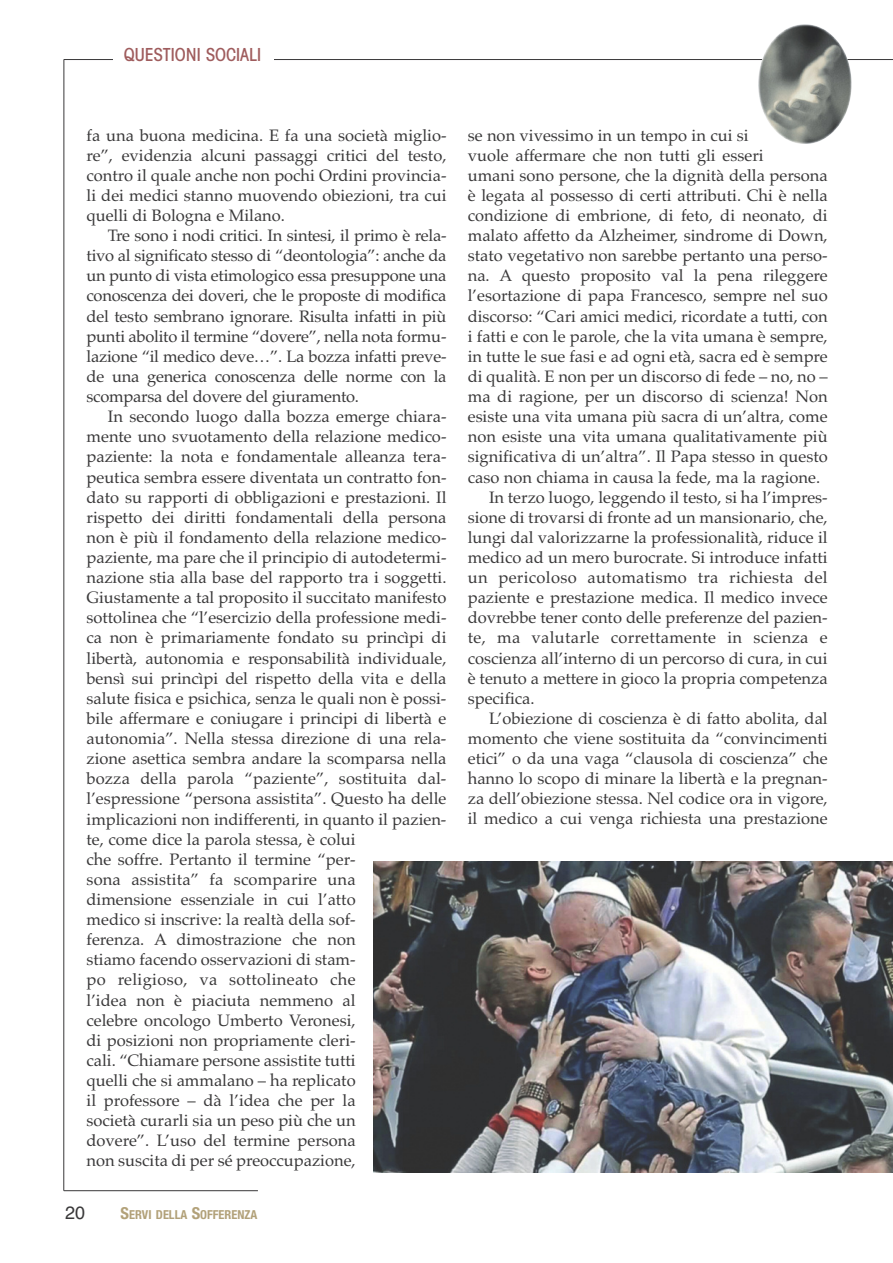
<style>
.page{position:relative;width:893px;height:1263px;background:#fff}
.page>*{position:absolute;margin:0;border:0;box-sizing:border-box;transform-origin:0 0}
.t1{font:500 condensed 18px "Avant Garde LT";color:#9f5c5d}
.t2{font:18px "Helvetica";color:#393839}
.t3{font:16.5px/20.1px "Palatino";color:#393839;text-align:justify}
.t4{font:16.5px "Palatino";letter-spacing:.02em;color:#393839}
.t5{font:700 condensed 12.3px "Helvetica Neue";color:#b2a179}
.s1{font-size:16.5px}
</style>
<div class="page">
<hr style="left:64px;top:59px;width:829px;height:1px;background:#393839">
<hr style="left:63px;top:60px;width:1px;height:1131px;background:#393839">
<div style="left:113px;top:0;width:160px;height:69px;background:#fff"></div>
<hr style="left:64px;top:1190px;width:194px;height:1px;background:#393839">
<img style="left:758px;top:24px;width:94px;height:120px">
<img style="left:374px;top:861px;width:519px;height:311px">
<p class="t1" style="left:124px;top:43px;width:139px">QUESTIONI SOCIALI</p>
<p class="t3" style="left:87px;top:125px;width:361px">fa una buona medicina. E fa una società miglio&shy;re”, evidenzia alcuni passaggi critici del testo, contro il quale anche non pochi Ordini provincia&shy;li dei medici stanno muovendo obiezioni, tra cui quelli di Bologna e Milano.</p>
<p class="t3" style="left:87px;top:225px;width:361px;text-indent:21px">Tre sono i nodi critici. In sintesi, il primo è rela&shy;tivo al significato stesso di “deontologia”: anche da un punto di vista etimologico essa presuppone una conoscenza dei doveri, che le proposte di modifica del testo sembrano ignorare. Risulta infatti in più punti abolito il termine “dovere”, nella nota formu&shy;lazione “il medico deve…”. La bozza infatti preve&shy;de una generica conoscenza delle norme con la scomparsa del dovere del giuramento.</p>
<p class="t3" style="left:87px;top:406px;width:361px;text-align:left;text-indent:21px">In secondo luogo dalla bozza emerge chiara&shy;mente uno svuotamento della relazione medico&shy;paziente: la nota e fondamentale alleanza tera&shy;peutica sembra essere diventata un contratto fon&shy;dato su rapporti di obbligazioni e prestazioni. Il rispetto dei diritti fondamentali della persona non è più il fondamento della relazione medico&shy;paziente, ma pare che il principio di autodetermi&shy;nazione stia alla base del rapporto tra i soggetti.<br>Giustamente a tal proposito il succitato manifesto sottolinea che “l’esercizio della professione medi&shy;ca non è primariamente fondato su princìpi di libertà, autonomia e responsabilità individuale, bensì sui princìpi del rispetto della vita e della salute fisica e psichica, senza le quali non è possi&shy;bile affermare e coniugare i principi di libertà e autonomia”. Nella stessa direzione di una rela&shy;zione asettica sembra andare la scomparsa nella bozza della parola “paziente”, sostituita dal&shy;l’espressione “persona assistita”. Questo ha delle implicazioni non indifferenti, in quanto il pazien&shy;te, come dice la parola stessa, è colui<br>che soffre. Pertanto il termine “per-<br>sona assistita” fa scomparire una<br>dimensione essenziale in cui l’atto<br>medico si inscrive: la realtà della sof-<br>ferenza. A dimostrazione che non<br>stiamo facendo osservazioni di stam-<br>po religioso, va sottolineato che<br>l’idea non è piaciuta nemmeno al<br>celebre oncologo Umberto Veronesi,<br>di posizioni non propriamente cleri-<br>cali. “Chiamare persone assistite tutti<br>quelli che si ammalano – ha replicato<br>il professore – dà l’idea che per la<br>società curarli sia un peso più che un<br>dovere”. L’uso del termine persona<br>non suscita di per sé preoccupazione,</p>
<p class="t2" style="left:65px;top:1202px;width:22px">20</p>
<p class="t5" style="left:121px;top:1210px;width:138px"><span class="s1">S</span>ERVI DELLA <span class="s1">S</span>OFFERENZA</p>
<p class="t3" style="left:468px;top:125px;width:282px">se non vivessimo in un tempo in cui si</p>
<p class="t3" style="left:468px;top:145px;width:297px">vuole affermare che non tutti gli esseri</p>
<p class="t3" style="left:468px;top:165px;width:361px">umani sono persone, che la dignità della persona</p>
<p class="t3" style="left:468px;top:185px;width:361px">è legata al possesso di certi attributi. Chi è nella</p>
<p class="t3" style="left:468px;top:205px;width:361px">condizione di embrione, di feto, di neonato, di</p>
<p class="t3" style="left:468px;top:225px;width:361px">malato affetto da Alzheimer, sindrome di Down,</p>
<p class="t3" style="left:468px;top:245px;width:361px">stato vegetativo non sarebbe pertanto una perso-</p>
<p class="t3" style="left:468px;top:266px;width:361px">na. A questo proposito val la pena rileggere</p>
<p class="t3" style="left:468px;top:286px;width:361px">l’esortazione di papa Francesco, sempre nel suo</p>
<p class="t3" style="left:468px;top:306px;width:361px">discorso: “Cari amici medici, ricordate a tutti, con</p>
<p class="t3" style="left:468px;top:326px;width:361px">i fatti e con le parole, che la vita umana è sempre,</p>
<p class="t3" style="left:468px;top:346px;width:361px">in tutte le sue fasi e ad ogni età, sacra ed è sempre</p>
<p class="t3" style="left:468px;top:366px;width:361px">di qualità. E non per un discorso di fede – no, no –</p>
<p class="t3" style="left:468px;top:386px;width:361px">ma di ragione, per un discorso di scienza! Non</p>
<p class="t3" style="left:468px;top:406px;width:361px">esiste una vita umana più sacra di un’altra, come</p>
<p class="t3" style="left:468px;top:426px;width:361px">non esiste una vita umana qualitativamente più</p>
<p class="t3" style="left:468px;top:447px;width:361px">significativa di un’altra”. Il Papa stesso in questo</p>
<p class="t3" style="left:468px;top:467px;width:354px">caso non chiama in causa la fede, ma la ragione.</p>
<p class="t3" style="left:489px;top:487px;width:340px">In terzo luogo, leggendo il testo, si ha l’impres-</p>
<p class="t3" style="left:468px;top:507px;width:361px">sione di trovarsi di fronte ad un mansionario, che,</p>
<p class="t3" style="left:468px;top:527px;width:361px">lungi dal valorizzarne la professionalità, riduce il</p>
<p class="t3" style="left:468px;top:547px;width:361px">medico ad un mero burocrate. Si introduce infatti</p>
<p class="t4" style="left:468px;top:568px;width:361px">un pericoloso automatismo tra richiesta del</p>
<p class="t3" style="left:468px;top:587px;width:361px">paziente e prestazione medica. Il medico invece</p>
<p class="t3" style="left:468px;top:607px;width:361px">dovrebbe tener conto delle preferenze del pazien-</p>
<p class="t4" style="left:468px;top:628px;width:361px">te, ma valutarle correttamente in scienza e</p>
<p class="t3" style="left:468px;top:648px;width:361px">coscienza all’interno di un percorso di cura, in cui</p>
<p class="t3" style="left:468px;top:668px;width:361px">è tenuto a mettere in gioco la propria competenza</p>
<p class="t3" style="left:468px;top:688px;width:68px">specifica.</p>
<p class="t3" style="left:489px;top:708px;width:340px">L’obiezione di coscienza è di fatto abolita, dal</p>
<p class="t3" style="left:468px;top:728px;width:361px">momento che viene sostituita da “convincimenti</p>
<p class="t3" style="left:468px;top:748px;width:361px">etici” o da una vaga “clausola di coscienza” che</p>
<p class="t3" style="left:468px;top:768px;width:361px">hanno lo scopo di minare la libertà e la pregnan-</p>
<p class="t3" style="left:468px;top:789px;width:361px">za dell’obiezione stessa. Nel codice ora in vigore,</p>
<p class="t3" style="left:468px;top:809px;width:361px">il medico a cui venga richiesta una prestazione</p>
</div>
